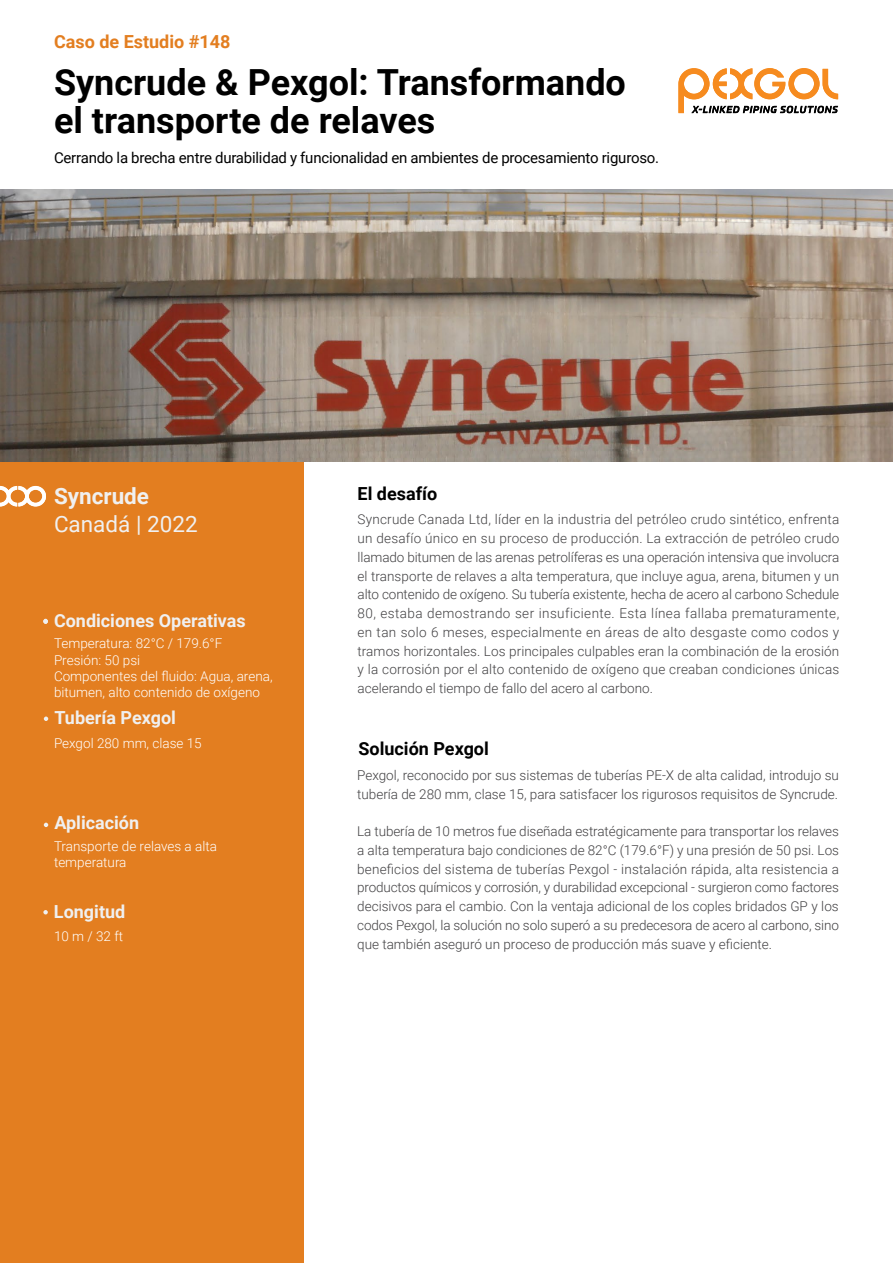
<style>
.page{position:relative;width:893px;height:1263px;background:#fff}
.page>*{position:absolute;margin:0;border:0;box-sizing:border-box;transform-origin:0 0}
.t1{font:700 36px/37.5px "Roboto";color:#000}
.t2{font:22.5px "Roboto";color:#f0f0f0}
.t3{font:700 22.5px "Roboto";color:#f0f0f0}
.t4{font:700 18px "Roboto";color:#f0f0f0}
.t5{font:700 18px "Roboto";color:#000}
.t6{font:700 18px "Roboto";color:#e37e20}
.t7{font:15px "Roboto";letter-spacing:-.015em;color:#000}
.t8{font:300 13.5px/18.8px "Roboto";color:#414042;text-align:justify}
.t9{font:300 13.5px/16.2px "Roboto";color:#fff}
</style>
<div class="page">
<div style="left:0;top:462px;width:303px;height:801px;background:#e37e20"></div>
<svg style="left:44px;top:716px;width:4px;height:5px"></svg>
<svg style="left:44px;top:823px;width:4px;height:4px"></svg>
<svg style="left:43px;top:910px;width:5px;height:4px"></svg>
<svg style="left:678px;top:68px;width:160px;height:45px"></svg>
<svg style="left:0;top:486px;width:46px;height:21px"></svg>
<img style="left:0;top:189px;width:893px;height:272px">
<svg style="left:43px;top:619px;width:5px;height:5px"></svg>
<h3 class="t6" style="left:54px;top:29px;width:178px">Caso de Estudio #148</h3>
<h1 class="t1" style="left:54px;top:62px;width:573px">Syncrude &amp; Pexgol: Transformando el transporte de relaves</h1>
<p class="t7" style="left:54px;top:147px;width:607px">Cerrando la brecha entre durabilidad y funcionalidad en ambientes de procesamiento riguroso.</p>
<h2 class="t3" style="left:54px;top:480px;width:97px">Syncrude</h2>
<h2 class="t2" style="left:54px;top:508px;width:145px">Canadá | 2022</h2>
<h3 class="t4" style="left:54px;top:608px;width:193px">Condiciones Operativas</h3>
<p class="t9" style="left:54px;top:635px;width:220px">Temperatura: 82°C / 179.6°F<br>Presión: 50 psi<br>Componentes del fluido: Agua, arena, bitumen, alto contenido de oxígeno</p>
<p class="t9" style="left:54px;top:734px;width:149px">Pexgol 280 mm, clase 15</p>
<h3 class="t4" style="left:54px;top:705px;width:123px">Tubería Pexgol</h3>
<h3 class="t4" style="left:54px;top:810px;width:86px">Aplicación</h3>
<p class="t9" style="left:54px;top:837px;width:164px">Transporte de relaves a alta temperatura</p>
<h3 class="t4" style="left:54px;top:898px;width:73px">Longitud</h3>
<p class="t9" style="left:54px;top:928px;width:71px">10 m / 32 ft</p>
<h3 class="t5" style="left:358px;top:481px;width:81px">El desafío</h3>
<p class="t8" style="left:358px;top:510px;width:483px">Syncrude Canada Ltd, líder en la industria del petróleo crudo sintético, enfrenta un desafío único en su proceso de producción. La extracción de petróleo crudo llamado bitumen de las arenas petrolíferas es una operación intensiva que involucra el transporte de relaves a alta temperatura, que incluye agua, arena, bitumen y un alto contenido de oxígeno. Su tubería existente, hecha de acero al carbono Schedule 80, estaba demostrando ser insuficiente. Esta línea fallaba prematuramente, en tan solo 6 meses, especialmente en áreas de alto desgaste como codos y tramos horizontales. Los principales culpables eran la combinación de la erosión y la corrosión por el alto contenido de oxígeno que creaban condiciones únicas acelerando el tiempo de fallo del acero al carbono.</p>
<h3 class="t5" style="left:358px;top:735px;width:132px">Solución Pexgol</h3>
<p class="t8" style="left:357px;top:765px;width:483px">Pexgol, reconocido por sus sistemas de tuberías PE-X de alta calidad, introdujo su tubería de 280 mm, clase 15, para satisfacer los rigurosos requisitos de Syncrude.</p>
<p class="t8" style="left:357px;top:821px;width:483px">La tubería de 10 metros fue diseñada estratégicamente para transportar los relaves a alta temperatura bajo condiciones de 82°C (179.6°F) y una presión de 50 psi. Los beneficios del sistema de tuberías Pexgol - instalación rápida, alta resistencia a productos químicos y corrosión, y durabilidad excepcional - surgieron como factores decisivos para el cambio. Con la ventaja adicional de los coples bridados GP y los codos Pexgol, la solución no solo superó a su predecesora de acero al carbono, sino que también aseguró un proceso de producción más suave y eficiente.</p>
</div>
